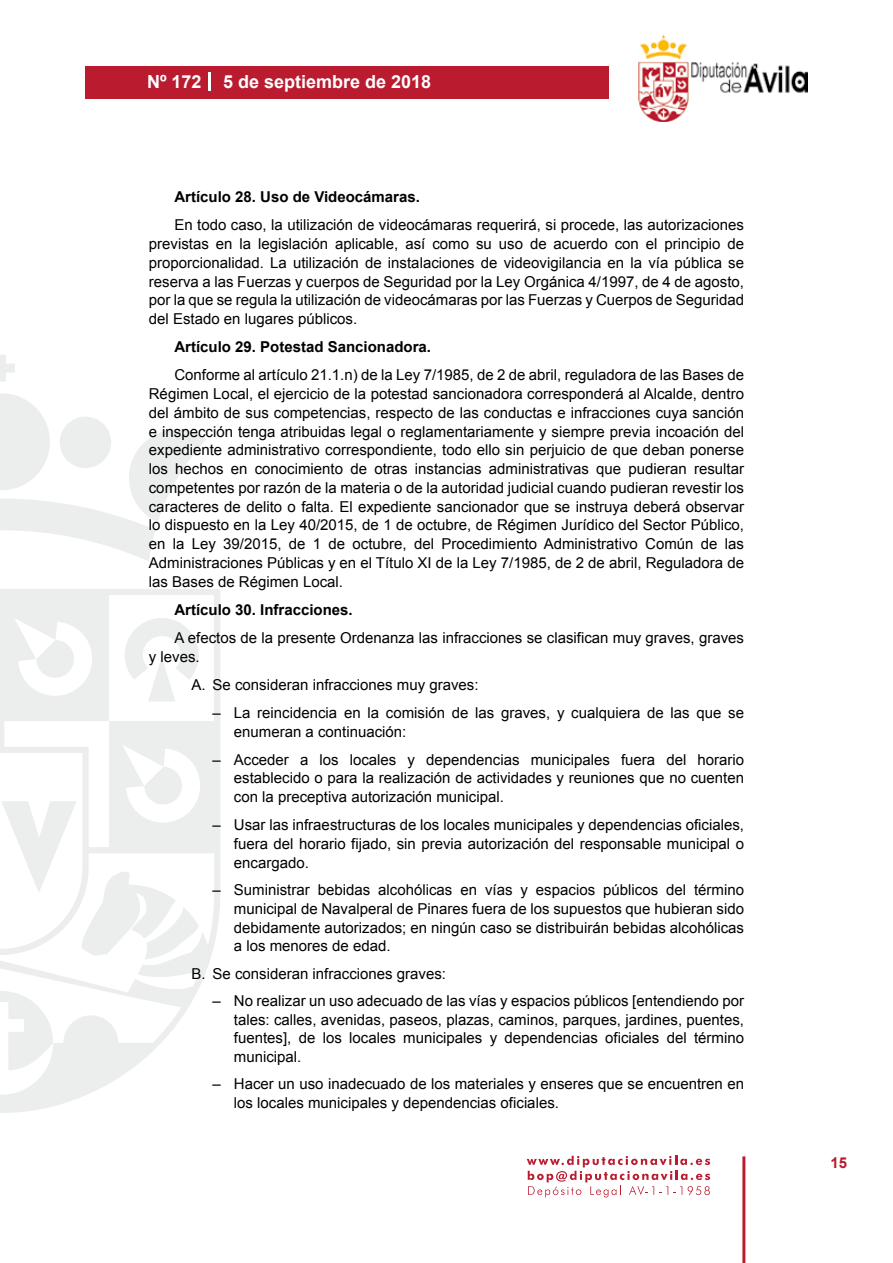
<style>
.page{position:relative;width:893px;height:1263px;background:#fff}
.page>*{position:absolute;margin:0;border:0;box-sizing:border-box;transform-origin:0 0}
.t1{font:700 18px "Arial";color:#fff}
.t2{font:15px/18.8px "Arial";color:#000;text-align:justify}
.t3{font:700 15px "Arial";color:#000}
.t4{font:700 15px "Arial";color:#ba1b2f}
</style>
<div class="page">
<svg style="left:527px;top:1156px;width:183px;height:41px"></svg>
<div style="left:85px;top:66px;width:523px;height:33px;background:#ba1b2f"></div>
<img style="left:638px;top:36px;width:170px;height:86px">
<hr style="left:742px;top:1156px;width:3px;height:107px;background:#ba1b2f">
<svg style="left:208px;top:72px;width:2px;height:18px"></svg>
<svg style="left:0;top:355px;width:15px;height:27px"></svg>
<svg style="left:0;top:393px;width:206px;height:168px"></svg>
<svg style="left:0;top:589px;width:220px;height:524px"></svg>
<svg style="left:36px;top:640px;width:40px;height:40px"></svg>
<svg style="left:125px;top:618px;width:74px;height:83px"></svg>
<svg style="left:0;top:991px;width:53px;height:79px"></svg>
<svg style="left:1px;top:767px;width:198px;height:192px"></svg>
<p class="t1" style="left:147px;top:69px;width:286px">Nº 172 5 de septiembre de 2018</p>
<p class="t3" style="left:174px;top:187px;width:247px">Artículo 28. Uso de Videocámaras.</p>
<p class="t2" style="left:149px;top:216px;width:597px;text-indent:26px">En todo caso, la utilización de videocámaras requerirá, si procede, las autorizaciones previstas en la legislación aplicable, así como su uso de acuerdo con el principio de proporcionalidad. La utilización de instalaciones de videovigilancia en la vía pública se reserva a las Fuerzas y cuerpos de Seguridad por la Ley Orgánica 4/1997, de 4 de agosto, por la que se regula la utilización de videocámaras por las Fuerzas y Cuerpos de Seguridad del Estado en lugares públicos.</p>
<p class="t3" style="left:174px;top:337px;width:258px">Artículo 29. Potestad Sancionadora.</p>
<p class="t2" style="left:149px;top:366px;width:597px;text-indent:26px">Conforme al artículo 21.1.n) de la Ley 7/1985, de 2 de abril, reguladora de las Bases de Régimen Local, el ejercicio de la potestad sancionadora corresponderá al Alcalde, dentro del ámbito de sus competencias, respecto de las conductas e infracciones cuya sanción e inspección tenga atribuidas legal o reglamentariamente y siempre previa incoación del expediente administrativo correspondiente, todo ello sin perjuicio de que deban ponerse los hechos en conocimiento de otras instancias administrativas que pudieran resultar competentes por razón de la materia o de la autoridad judicial cuando pudieran revestir los caracteres de delito o falta. El expediente sancionador que se instruya deberá observar lo dispuesto en la Ley 40/2015, de 1 de octubre, de Régimen Jurídico del Sector Público, en la Ley 39/2015, de 1 de octubre, del Procedimiento Administrativo Común de las Administraciones Públicas y en el Título XI de la Ley 7/1985, de 2 de abril, Reguladora de las Bases de Régimen Local.</p>
<p class="t3" style="left:174px;top:599px;width:180px">Artículo 30. Infracciones.</p>
<p class="t2" style="left:149px;top:628px;width:597px;text-indent:26px">A efectos de la presente Ordenanza las infracciones se clasifican muy graves, graves y leves.</p>
<p class="t2" style="left:191px;top:675px;width:289px">A. Se consideran infracciones muy graves:</p>
<p class="t2" style="left:234px;top:703px;width:512px;text-indent:-21px">– La reincidencia en la comisión de las graves, y cualquiera de las que se enumeran a continuación:</p>
<p class="t2" style="left:234px;top:750px;width:512px;text-indent:-21px">– Acceder a los locales y dependencias municipales fuera del horario establecido o para la realización de actividades y reuniones que no cuenten con la preceptiva autorización municipal.</p>
<p class="t2" style="left:234px;top:816px;width:512px;text-indent:-21px">– Usar las infraestructuras de los locales municipales y dependencias oficiales, fuera del horario fijado, sin previa autorización del responsable municipal o encargado.</p>
<p class="t2" style="left:234px;top:881px;width:512px;text-indent:-21px">– Suministrar bebidas alcohólicas en vías y espacios públicos del término municipal de Navalperal de Pinares fuera de los supuestos que hubieran sido debidamente autorizados; en ningún caso se distribuirán bebidas alcohólicas a los menores de edad.</p>
<p class="t2" style="left:191px;top:964px;width:256px">B. Se consideran infracciones graves:</p>
<p class="t2" style="left:234px;top:991px;width:512px;text-indent:-21px">– No realizar un uso adecuado de las vías y espacios públicos [entendiendo por tales: calles, avenidas, paseos, plazas, caminos, parques, jardines, puentes, fuentes], de los locales municipales y dependencias oficiales del término municipal.</p>
<p class="t2" style="left:234px;top:1075px;width:512px;text-indent:-21px">– Hacer un uso inadecuado de los materiales y enseres que se encuentren en los locales municipales y dependencias oficiales.</p>
<p class="t4" style="left:831px;top:1153px;width:18px">15</p>
</div>
